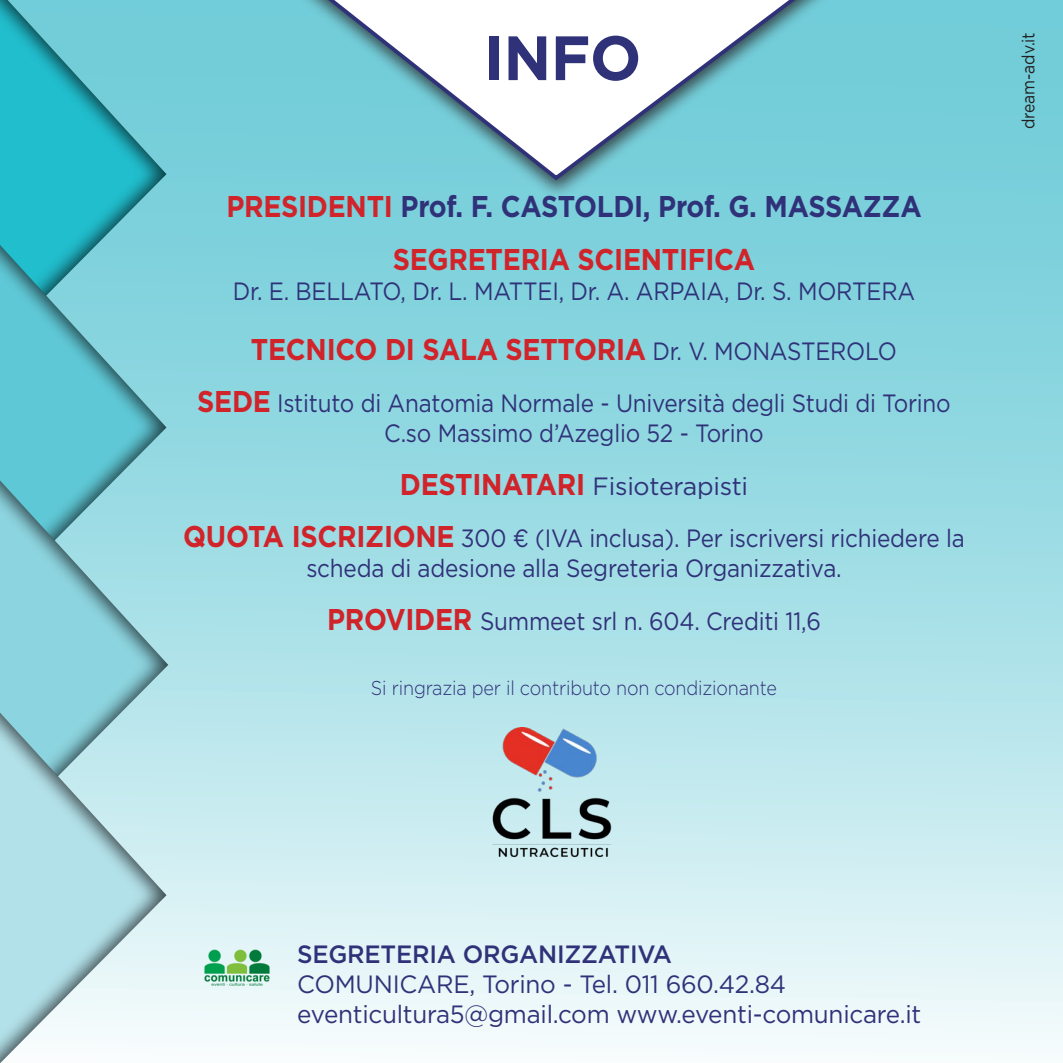
<style>
.page{position:relative;width:1063px;height:1063px;background:#fff}
.page>*{position:absolute;margin:0;border:0;box-sizing:border-box;transform-origin:0 0}
.t1{font:700 62.5px "Gotham";color:#303279}
.t2{font:700 30px/52.5px "Gotham";letter-spacing:-.01em;color:#d1232a;text-align:center;scale:.9 1}
.t3{font:25px/52.5px "Gotham";letter-spacing:-.01em;color:#303279;text-align:center;scale:.9 1}
.t4{font:25px/30px "Gotham";letter-spacing:-.01em;color:#303279}
.t5{font:500 25px "Gotham";letter-spacing:-.01em;color:#303279}
.t6{font:300 20px "Gotham";letter-spacing:-.01em;color:#303279;scale:.9 1}
.t7{font:17.5px "Gotham";letter-spacing:-.01em;color:#231f20;scale:.9 1}
.s1{color:#303279}
.s2{font-weight:700;font-size:30px;color:#d1232a}
</style>
<div class="page">
<div style="left:0;top:0;width:1063px;height:1063px;background:linear-gradient(to bottom,#60c7d4,#eaf7f9)"></div>
<div style="left:248px;top:0;width:633px;height:200px;background:#76ceda"></div>
<svg style="left:302px;top:0;width:524px;height:183px"></svg>
<div style="left:0;top:0;width:167px;height:358px;background:#231f20;opacity:.75"></div>
<div style="left:0;top:224px;width:167px;height:387px;background:#231f20;opacity:.75"></div>
<div style="left:0;top:461px;width:169px;height:387px;background:#231f20;opacity:.75"></div>
<div style="left:0;top:692px;width:167px;height:371px;background:#231f20;opacity:.75"></div>
<div style="left:195px;top:939px;width:85px;height:55px;background:#e5f5f8;border-radius:25px"></div>
<img style="left:200px;top:946px;width:74px;height:42px">
<img style="left:491px;top:727px;width:127px;height:133px">
<h1 class="t1" style="left:484px;top:17px;width:39px">INFO</h1>
<p class="t2" style="left:226px;top:180px;width:774px">PRESIDENTI <span class="s1">PROF. F. CASTOLDI, PROF. G. MASSAZZA<br></span>SEGRETERIA SCIENTIFICA</p>
<p class="t3" style="left:233px;top:264px;width:760px">Dr. E. Bellato, Dr. L. Mattei, Dr. A. Arpaia, Dr. S. Mortera</p>
<p class="t2" style="left:251px;top:323px;width:21px">TECNICO</p>
<p class="t2" style="left:385px;top:323px;width:155px">DI SALASETTORIA</p>
<p class="t3" style="left:197px;top:324px;width:839px;text-align:left;text-indent:455px">Dr. V. MONASTEROLO<br><span class="s2">SEDE</span> Istituto di Anatomia Normale - Università degli Studi di Torino</p>
<p class="t3" style="left:183px;top:406px;width:870px">C.so Massimo d’Azeglio 52 - Torino<br><span class="s2">DESTINATARI</span> Fisioterapisti<br><span class="s2">QUOTA ISCRIZIONE</span> 300 € (IVA inclusa). Per iscriversi richiedere la</p>
<p class="t3" style="left:306px;top:541px;width:596px">scheda di adesione alla Segreteria Organizzativa.<br><span class="s2">PROVIDER</span> Summeet srl n. 604. Crediti 11,6</p>
<p class="t6" style="left:371px;top:675px;width:453px">Si ringrazia per il contributo non condizionante</p>
<p class="t7" style="left:1017px;top:129px;width:109px;rotate:-90deg">dream-adv.it</p>
<p class="t5" style="left:297px;top:938px;width:371px">SEGRETERIA ORGANI ZZATIVA</p>
<p class="t4" style="left:297px;top:969px;width:138px">COMUNICARE</p>
<p class="t4" style="left:297px;top:969px;width:626px;text-indent:172px">, Torino - Tel. 011 660.42.84 eventicultura5@gmail.com www.eventi-comunicare.it</p>
</div>
